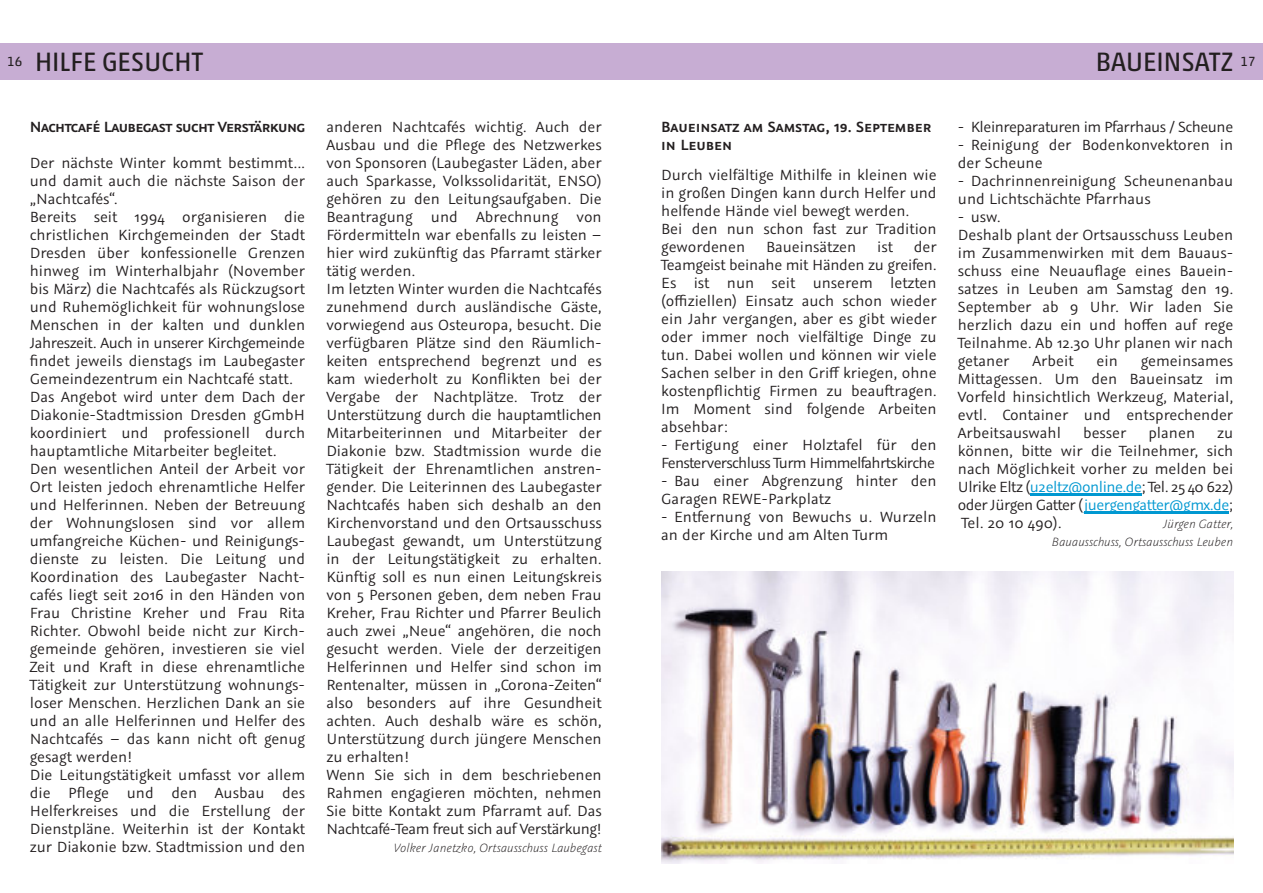
<style>
.page{position:relative;width:1263px;height:893px;background:#fff}
.page>*{position:absolute;margin:0;border:0;box-sizing:border-box;transform-origin:0 0}
.t1{font:27px "Akko Pro";color:#231f20}
.t2{font:16.5px/18px "Graublau Sans";color:#231f20}
.t3{font:600 16.5px/18px "Graublau Sans";letter-spacing:-.015em;color:#231f20}
.t4{font:16.5px/18px "Graublau Sans";letter-spacing:-.04em;color:#231f20}
.t5{font:16.5px "Graublau Sans";letter-spacing:-.025em;color:#231f20}
.t6{font:italic 300 13.5px/18px "Graublau Sans";color:#231f20;text-align:right}
.s1{color:#0098d1}
</style>
<div class="page">
<div style="left:0;top:43px;width:631px;height:37px;background:#c7add3"></div>
<div style="left:631px;top:43px;width:632px;height:37px;background:#c7add3"></div>
<hr style="left:1030px;top:493px;width:111px;height:2px;background:#0098d1">
<hr style="left:1084px;top:511px;width:145px;height:2px;background:#0098d1">
<img style="left:661px;top:571px;width:572px;height:292px">
<h1 class="t1" style="left:7px;top:51px;width:198px"><sup>16</sup> HILFE GESUCHT</h1>
<h1 class="t1" style="left:1096px;top:51px;width:161px">BAUEINSATZ <sup>17</sup></h1>
<p class="t3" style="left:30px;top:118px;width:277px">Nachtcafé Laubegast sucht Verstärkung</p>
<p class="t2" style="left:30px;top:154px;width:277px">Der nächste Winter kommt bestimmt... und damit auch die nächste Saison der „Nachtcafés“.<br>Bereits seit 1994 organisieren die christlichen Kirchgemeinden der Stadt Dresden über konfessionelle Grenzen hinweg im Winterhalbjahr (November bis März) die Nachtcafés als Rückzugsort und Ruhemöglichkeit für wohnungslose Menschen in der kalten und dunklen Jahreszeit. Auch in unserer Kirchgemeinde findet jeweils dienstags im Laubegaster Gemeindezentrum ein Nachtcafé statt.<br>Das Angebot wird unter dem Dach der Diakonie-Stadtmission Dresden gGmbH koordiniert und professionell durch hauptamtliche Mitarbeiter begleitet.<br>Den wesentlichen Anteil der Arbeit vor Ort leisten jedoch ehrenamtliche Helfer und Helferinnen. Neben der Betreuung der Wohnungslosen sind vor allem umfangreiche Küchen- und Reinigungs&shy;dienste zu leisten. Die Leitung und Koordination des Laubegaster Nacht&shy;cafés liegt seit 2016 in den Händen von Frau Christine Kreher und Frau Rita Richter. Obwohl beide nicht zur Kirch&shy;gemeinde gehören, investieren sie viel Zeit und Kraft in diese ehrenamtliche Tätigkeit zur Unterstützung wohnungs&shy;loser Menschen. Herzlichen Dank an sie und an alle Helferinnen und Helfer des Nachtcafés – das kann nicht oft genug gesagt werden!<br>Die Leitungstätigkeit umfasst vor allem die Pflege und den Ausbau des Helferkreises und die Erstellung der Dienstpläne. Weiterhin ist der Kontakt zur Diakonie bzw. Stadtmission und den</p>
<p class="t2" style="left:326px;top:118px;width:277px">anderen Nachtcafés wichtig. Auch der Ausbau und die Pflege des Netzwerkes von Sponsoren (Laubegaster Läden, aber auch Sparkasse, Volkssolidarität, ENSO) gehören zu den Leitungsaufgaben. Die Beantragung und Abrechnung von Fördermitteln war ebenfalls zu leisten – hier wird zukünftig das Pfarramt stärker tätig werden.<br>Im letzten Winter wurden die Nachtcafés zunehmend durch ausländische Gäste, vorwiegend aus Osteuropa, besucht. Die verfügbaren Plätze sind den Räumlich&shy;keiten entsprechend begrenzt und es kam wiederholt zu Konflikten bei der Vergabe der Nachtplätze. Trotz der Unterstützung durch die hauptamtlichen Mitarbeiterinnen und Mitarbeiter der Diakonie bzw. Stadtmission wurde die Tätigkeit der Ehrenamtlichen anstren&shy;gender. Die Leiterinnen des Laubegaster Nachtcafés haben sich deshalb an den Kirchenvorstand und den Ortsausschuss Laubegast gewandt, um Unterstützung in der Leitungstätigkeit zu erhalten.<br>Künftig soll es nun einen Leitungskreis von 5 Personen geben, dem neben Frau Kreher, Frau Richter und Pfarrer Beulich auch zwei „Neue“ angehören, die noch gesucht werden. Viele der derzeitigen Helferinnen und Helfer sind schon im Rentenalter, müssen in „Corona-Zeiten“ also besonders auf ihre Gesundheit achten. Auch deshalb wäre es schön, Unterstützung durch jüngere Menschen zu erhalten!<br>Wenn Sie sich in dem beschriebenen Rahmen engagieren möchten, nehmen Sie bitte Kontakt zum Pfarramt auf. Das Nachtcafé-Team freut sich auf Verstärkung!</p>
<p class="t6" style="left:393px;top:839px;width:210px">Volker Janetzko, Ortsausschuss Laubegast</p>
<p class="t3" style="left:661px;top:118px;width:272px">Baueinsatz am Samstag, 19. September in Leuben</p>
<p class="t2" style="left:661px;top:166px;width:277px">Durch vielfältige Mithilfe in kleinen wie in großen Dingen kann durch Helfer und helfende Hände viel bewegt werden.<br>Bei den nun schon fast zur Tradition gewordenen</p>
<p class="t2" style="left:661px;top:238px;width:277px;text-align:justify;text-indent:252px">der Teamgeist beinahe mit Händen zu greifen.<br>Es ist nun seit unserem letzten (offiziellen) Einsatz auch schon wieder ein Jahr vergangen, aber es gibt wieder oder immer noch vielfältige Dinge zu tun. Dabei wollen und können wir viele Sachen selber in den Griff kriegen, ohne kostenpflichtig Firmen zu beauftragen.<br>Im Moment sind folgende Arbeiten absehbar:</p>
<p class="t4" style="left:661px;top:436px;width:277px">- Fertigung einer Holztafel für den<br>Fensterverschluss Turm Himmelfahrtskirche</p>
<p class="t2" style="left:661px;top:472px;width:277px">- Bau einer Abgrenzung hinter den<br>Garagen REWE-Parkplatz</p>
<p class="t2" style="left:661px;top:508px;width:277px">- Entfernung von Bewuchs u. Wurzeln an der Kirche und am Alten Turm</p>
<p class="t2" style="left:766px;top:238px;width:92px">Baueinsätzen</p>
<p class="t2" style="left:877px;top:238px;width:17px">ist</p>
<p class="t5" style="left:958px;top:117px;width:277px">- Kleinreparaturen im Pfarrhaus / Scheune</p>
<p class="t2" style="left:958px;top:136px;width:277px">- Reinigung der Bodenkonvektoren in der Scheune</p>
<p class="t2" style="left:958px;top:172px;width:277px">- Dachrinnenreinigung Scheunenanbau und Lichtschächte Pfarrhaus</p>
<p class="t2" style="left:958px;top:208px;width:277px">- usw.<br>Deshalb plant der Ortsausschuss Leuben im Zusammenwirken mit dem Bauaus&shy;schuss eine Neuauflage eines Bauein&shy;satzes in Leuben am Samstag den 19.<br>September ab 9 Uhr. Wir laden Sie herzlich dazu ein und hoffen auf rege<br>Teilnahme. Ab 12.30 Uhr planen wir nach getaner</p>
<p class="t2" style="left:1032px;top:352px;width:42px">Arbeit</p>
<p class="t2" style="left:1096px;top:352px;width:23px">ein</p>
<p class="t2" style="left:958px;top:352px;width:277px;text-align:justify;text-indent:183px">gemeinsames Mittagessen. Um den Baueinsatz im Vorfeld hinsichtlich Werkzeug, Material, evtl. Container und entsprechender Arbeitsauswahl</p>
<p class="t2" style="left:1083px;top:424px;width:45px">besser</p>
<p class="t2" style="left:1148px;top:424px;width:48px">planen</p>
<p class="t2" style="left:958px;top:424px;width:277px;text-align:justify;text-indent:259px">zu können, bitte wir die Teilnehmer, sich nach Möglichkeit vorher zu melden bei Ulrike Eltz (<span class="s1">u2eltz@online.de</span>; Tel. 25 40 622) oder Jürgen Gatter (<span class="s1">juergengatter@gmx.de</span>; Tel. 20 10 490).</p>
<p class="t6" style="left:1052px;top:515px;width:183px">Jürgen Gatter,<br>Bauausschuss, Ortsausschuss Leuben</p>
</div>
